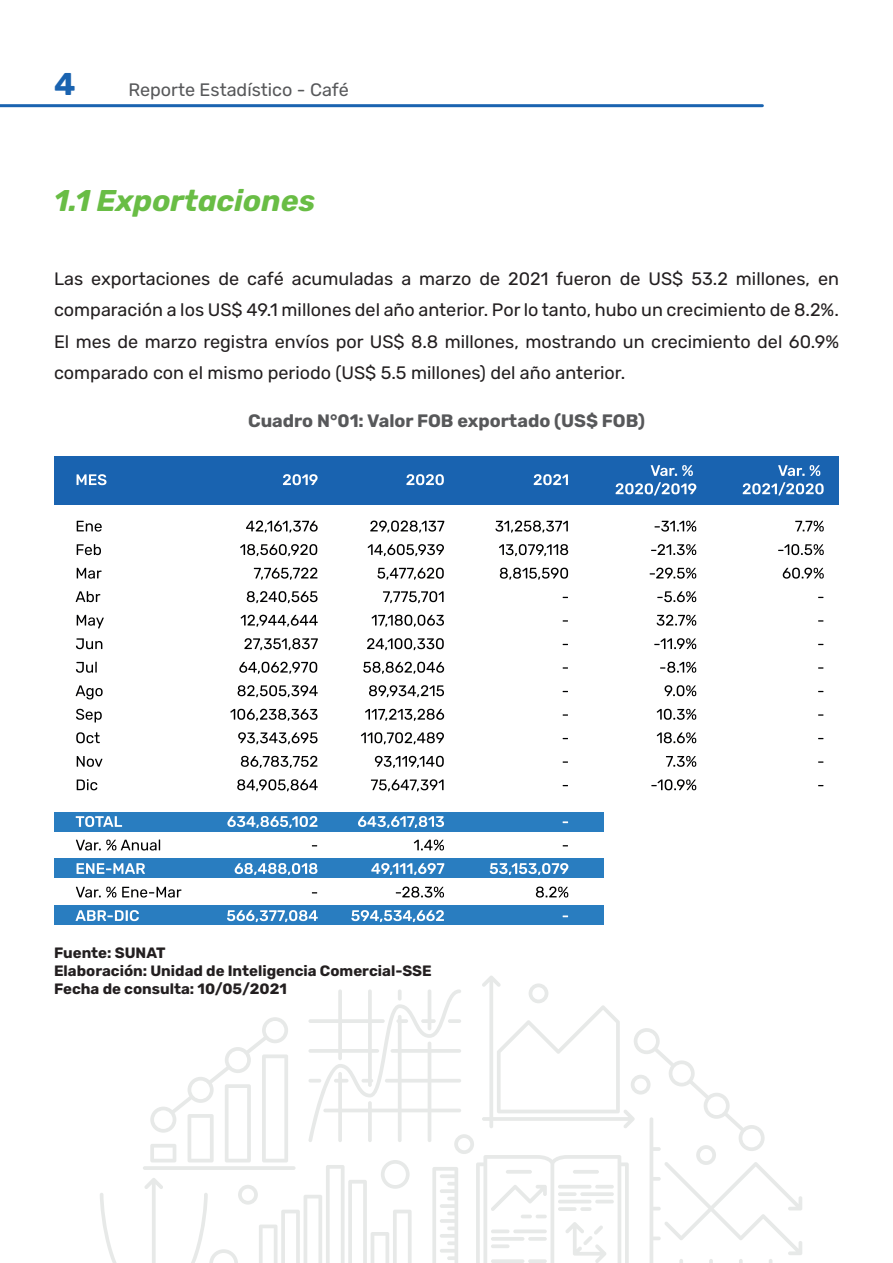
<style>
.page{position:relative;width:893px;height:1263px;background:#fff}
.page>*{position:absolute;margin:0;border:0;box-sizing:border-box;transform-origin:0 0}
.t1{font:700 31.5px "Rubik";color:#1a63b0}
.t2{font:italic 700 30px "Rubik";color:#69bd45}
.t3{font:18px/31.5px "Rubik";color:#231f20;text-align:justify}
.t4{font:700 18px "Rubik";color:#57585a}
.t5{font:18px "Rubik";color:#57585a}
.t6{font:700 15px/18px "Rubik";color:#231f20}
</style>
<div class="page">
<hr style="left:0;top:104px;width:762px;height:3px;background:#1a63b0">
<svg style="left:100px;top:976px;width:702px;height:287px"></svg>
<div style="left:54px;top:456px;width:785px;height:49px;background:#1963b0"></div>
<div style="left:54px;top:812px;width:550px;height:19px;background:#297dc0"></div>
<div style="left:54px;top:858px;width:550px;height:20px;background:#297dc0"></div>
<div style="left:54px;top:905px;width:550px;height:19px;background:#297dc0"></div>
<svg style="left:77px;top:521px;width:25px;height:11px"></svg>
<svg style="left:77px;top:544px;width:24px;height:11px"></svg>
<svg style="left:77px;top:568px;width:25px;height:11px"></svg>
<svg style="left:76px;top:591px;width:24px;height:11px"></svg>
<svg style="left:77px;top:615px;width:27px;height:13px"></svg>
<svg style="left:76px;top:638px;width:26px;height:11px"></svg>
<svg style="left:76px;top:662px;width:21px;height:11px"></svg>
<svg style="left:76px;top:685px;width:27px;height:14px"></svg>
<svg style="left:76px;top:709px;width:26px;height:13px"></svg>
<svg style="left:76px;top:732px;width:24px;height:11px"></svg>
<svg style="left:77px;top:756px;width:25px;height:11px"></svg>
<svg style="left:77px;top:779px;width:20px;height:11px"></svg>
<svg style="left:76px;top:816px;width:46px;height:11px"></svg>
<svg style="left:76px;top:839px;width:84px;height:11px"></svg>
<svg style="left:77px;top:863px;width:68px;height:11px"></svg>
<svg style="left:76px;top:887px;width:40px;height:10px"></svg>
<svg style="left:122px;top:887px;width:59px;height:10px"></svg>
<svg style="left:76px;top:910px;width:63px;height:11px"></svg>
<svg style="left:246px;top:521px;width:72px;height:12px"></svg>
<svg style="left:240px;top:544px;width:77px;height:12px"></svg>
<svg style="left:254px;top:568px;width:63px;height:12px"></svg>
<svg style="left:247px;top:591px;width:71px;height:12px"></svg>
<svg style="left:241px;top:615px;width:77px;height:12px"></svg>
<svg style="left:244px;top:638px;width:74px;height:12px"></svg>
<svg style="left:239px;top:662px;width:78px;height:12px"></svg>
<svg style="left:238px;top:685px;width:80px;height:12px"></svg>
<svg style="left:230px;top:709px;width:87px;height:12px"></svg>
<svg style="left:238px;top:732px;width:80px;height:12px"></svg>
<svg style="left:241px;top:756px;width:76px;height:12px"></svg>
<svg style="left:237px;top:779px;width:81px;height:12px"></svg>
<svg style="left:227px;top:816px;width:90px;height:12px"></svg>
<svg style="left:235px;top:863px;width:82px;height:12px"></svg>
<svg style="left:227px;top:910px;width:91px;height:12px"></svg>
<svg style="left:370px;top:521px;width:74px;height:12px"></svg>
<svg style="left:368px;top:544px;width:76px;height:12px"></svg>
<svg style="left:377px;top:568px;width:67px;height:12px"></svg>
<svg style="left:383px;top:591px;width:61px;height:12px"></svg>
<svg style="left:372px;top:615px;width:72px;height:12px"></svg>
<svg style="left:367px;top:638px;width:77px;height:12px"></svg>
<svg style="left:363px;top:662px;width:81px;height:12px"></svg>
<svg style="left:369px;top:685px;width:75px;height:12px"></svg>
<svg style="left:365px;top:709px;width:79px;height:12px"></svg>
<svg style="left:361px;top:732px;width:83px;height:12px"></svg>
<svg style="left:375px;top:756px;width:69px;height:12px"></svg>
<svg style="left:371px;top:779px;width:73px;height:12px"></svg>
<svg style="left:358px;top:816px;width:86px;height:12px"></svg>
<svg style="left:414px;top:840px;width:30px;height:10px"></svg>
<svg style="left:371px;top:863px;width:73px;height:12px"></svg>
<svg style="left:396px;top:886px;width:48px;height:11px"></svg>
<svg style="left:351px;top:910px;width:93px;height:12px"></svg>
<svg style="left:495px;top:521px;width:73px;height:12px"></svg>
<svg style="left:499px;top:544px;width:69px;height:12px"></svg>
<svg style="left:500px;top:568px;width:68px;height:12px"></svg>
<svg style="left:490px;top:863px;width:78px;height:12px"></svg>
<svg style="left:536px;top:886px;width:32px;height:11px"></svg>
<svg style="left:655px;top:521px;width:41px;height:11px"></svg>
<svg style="left:651px;top:544px;width:45px;height:11px"></svg>
<svg style="left:650px;top:568px;width:46px;height:11px"></svg>
<svg style="left:657px;top:591px;width:39px;height:11px"></svg>
<svg style="left:657px;top:615px;width:39px;height:11px"></svg>
<svg style="left:654px;top:638px;width:42px;height:11px"></svg>
<svg style="left:660px;top:662px;width:36px;height:11px"></svg>
<svg style="left:665px;top:685px;width:31px;height:11px"></svg>
<svg style="left:657px;top:709px;width:39px;height:11px"></svg>
<svg style="left:657px;top:732px;width:39px;height:11px"></svg>
<svg style="left:666px;top:756px;width:30px;height:11px"></svg>
<svg style="left:651px;top:779px;width:45px;height:11px"></svg>
<svg style="left:795px;top:521px;width:29px;height:10px"></svg>
<svg style="left:778px;top:544px;width:46px;height:11px"></svg>
<svg style="left:783px;top:568px;width:41px;height:11px"></svg>
<svg style="left:77px;top:474px;width:29px;height:11px"></svg>
<svg style="left:283px;top:474px;width:35px;height:11px"></svg>
<svg style="left:406px;top:474px;width:38px;height:11px"></svg>
<svg style="left:534px;top:474px;width:34px;height:11px"></svg>
<svg style="left:651px;top:465px;width:42px;height:11px"></svg>
<svg style="left:616px;top:482px;width:80px;height:13px"></svg>
<svg style="left:778px;top:465px;width:42px;height:11px"></svg>
<svg style="left:743px;top:482px;width:81px;height:13px"></svg>
<h1 class="t1" style="left:54px;top:67px;width:23px">4</h1>
<p class="t5" style="left:128px;top:79px;width:222px">Reporte Estadístico - Café</p>
<h2 class="t2" style="left:54px;top:184px;width:263px">1.1 Exportaciones</h2>
<p class="t3" style="left:54px;top:263px;width:786px">Las exportaciones de café acumuladas a marzo de 2021 fueron de US$ 53.2 millones, en comparación a los US$ 49.1 millones del año anterior. Por lo tanto, hubo un crecimiento de 8.2%.<br>El mes de marzo registra envíos por US$ 8.8 millones, mostrando un crecimiento del 60.9% comparado con el mismo periodo (US$ 5.5 millones) del año anterior.</p>
<p class="t4" style="left:248px;top:411px;width:398px">Cuadro N°01: Valor FOB exportado (US$ FOB)</p>
<p class="t6" style="left:54px;top:945px;width:379px">Fuente: SUNAT<br>Elaboración: Unidad de Inteligencia Comercial-SSE<br>Fecha de consulta: 10/05/2021</p>
</div>
